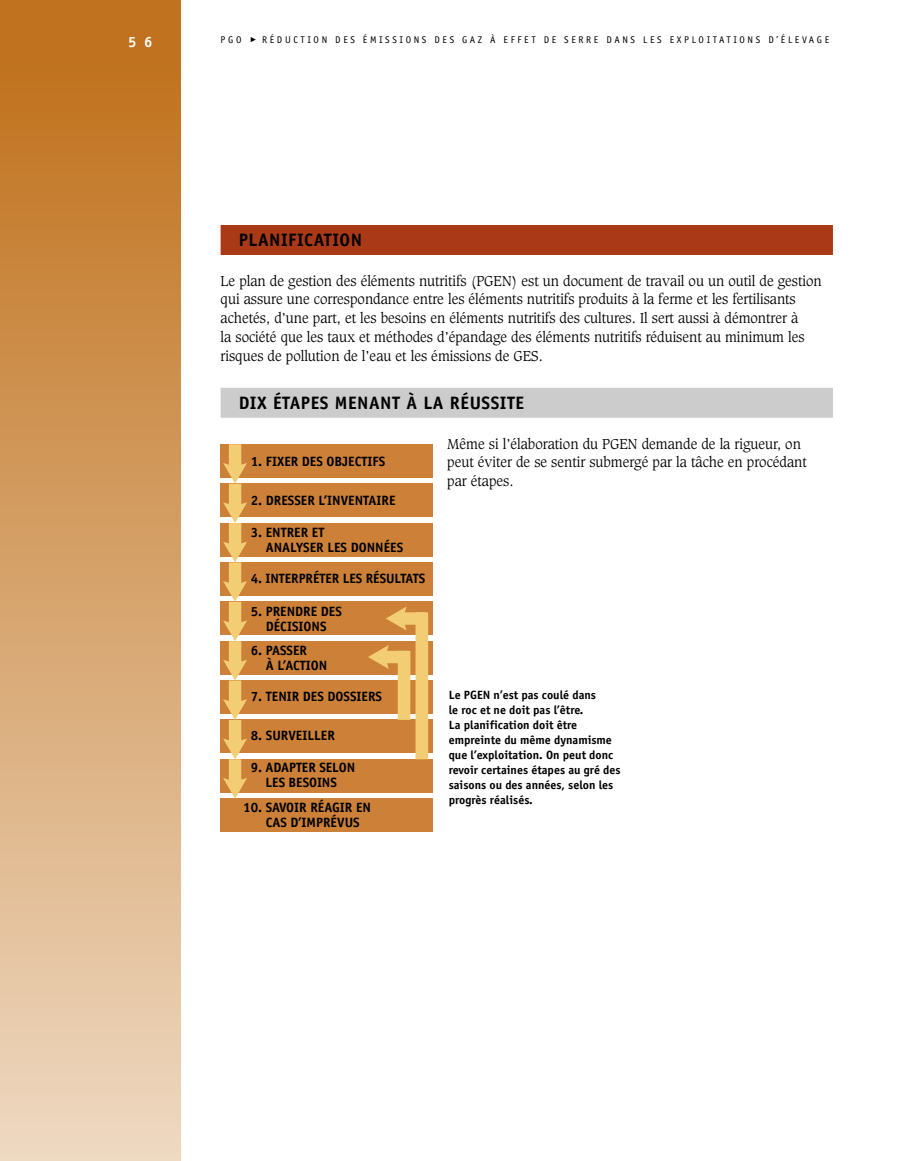
<style>
.page{position:relative;width:905px;height:1161px;background:#fff}
.page>*{position:absolute;margin:0;border:0;box-sizing:border-box;transform-origin:0 0}
.t1{font:700 18px "Officina Sans";letter-spacing:.03em;color:#000}
.t2{font:700 15px "Officina Sans";color:#fff}
.t3{font:300 13.8px/18.8px "Caxton";color:#000}
.t4{font:700 13.5px/15px "Officina Sans";color:#000}
.t5{font:700 12px/15px "Officina Sans";color:#000}
.t6{font:9.75px "Officina Sans";letter-spacing:.27em;color:#000}
</style>
<div class="page">
<div style="left:0;top:63px;width:180px;height:1098px;background:linear-gradient(to bottom,#c0721e,#eed9c2)"></div>
<div style="left:0;top:0;width:180px;height:63px;background:#c0721e"></div>
<div style="left:220px;top:225px;width:612px;height:30px;background:#aa3918"></div>
<div style="left:220px;top:388px;width:612px;height:30px;background:#ccc"></div>
<svg style="left:220px;top:477px;width:212px;height:322px"></svg>
<div style="left:220px;top:444px;width:212px;height:33px;background:#cd8038"></div>
<div style="left:220px;top:484px;width:212px;height:33px;background:#cd8038"></div>
<div style="left:220px;top:523px;width:212px;height:33px;background:#cd8038"></div>
<div style="left:220px;top:562px;width:212px;height:33px;background:#cd8038"></div>
<div style="left:220px;top:602px;width:212px;height:33px;background:#cd8038"></div>
<div style="left:220px;top:641px;width:212px;height:33px;background:#cd8038"></div>
<div style="left:220px;top:681px;width:212px;height:33px;background:#cd8038"></div>
<div style="left:220px;top:720px;width:212px;height:33px;background:#cd8038"></div>
<div style="left:220px;top:759px;width:212px;height:33px;background:#cd8038"></div>
<div style="left:220px;top:799px;width:212px;height:32px;background:#cd8038"></div>
<svg style="left:223px;top:444px;width:24px;height:355px"></svg>
<svg style="left:386px;top:606px;width:29px;height:25px"></svg>
<div style="left:415px;top:612px;width:13px;height:147px;background:#f3cd74"></div>
<svg style="left:368px;top:645px;width:39px;height:24px"></svg>
<div style="left:398px;top:651px;width:12px;height:69px;background:#f3cd74"></div>
<p class="t2" style="left:128px;top:36px;width:26px">5 6</p>
<p class="t6" style="left:220px;top:36px;width:22px">PGO</p>
<p class="t6" style="left:262px;top:36px;width:568px">RÉDUCTION DES ÉMISSIONS DES GAZ À EFFET DE SERRE DANS LES EXPLOITATIONS D’ÉLEVAGE</p>
<h1 class="t1" style="left:239px;top:233px;width:125px">PLANIFICATION</h1>
<p class="t3" style="left:220px;top:272px;width:602px">Le plan de gestion des éléments nutritifs (PGEN) est un document de travail ou un outil de gestion qui assure une correspondance entre les éléments nutritifs produits à la ferme et les fertilisants achetés, d’une part, et les besoins en éléments nutritifs des cultures. Il sert aussi à démontrer à<br>la société que les taux et méthodes d’épandage des éléments nutritifs réduisent au minimum les risques de pollution de l’eau et les émissions de GES.</p>
<h1 class="t1" style="left:239px;top:396px;width:287px">DIX ÉTAPES MENANT À LA RÉUSSITE</h1>
<p class="t3" style="left:447px;top:435px;width:361px">Même si l’élaboration du PGEN demande de la rigueur, on peut éviter de se sentir submergé par la tâche en procédant par étapes.</p>
<p class="t4" style="left:251px;top:455px;width:136px">1. FIXER DES OBJECTIFS</p>
<p class="t4" style="left:251px;top:494px;width:146px">2. DRESSER L’INVENTAIRE</p>
<p class="t4" style="left:266px;top:526px;width:139px;text-indent:-15px">3. ENTRER ET<br>ANALYSER LES DONNÉES</p>
<p class="t4" style="left:251px;top:572px;width:176px">4. INTERPRÉTER LES RÉSULTATS</p>
<p class="t4" style="left:251px;top:605px;width:93px;text-align:center">5. PRENDRE DES<br>DÉCISIONS</p>
<p class="t4" style="left:266px;top:644px;width:63px;text-indent:-15px">6. PASSER<br>À L’ACTION</p>
<p class="t4" style="left:251px;top:690px;width:133px">7. TENIR DES DOSSIERS</p>
<p class="t4" style="left:251px;top:729px;width:86px">8. SURVEILLER</p>
<p class="t4" style="left:251px;top:761px;width:106px;text-align:center">9. ADAPTER SELON<br>LES BESOINS</p>
<p class="t4" style="left:266px;top:801px;width:107px;text-indent:-23px">10. SAVOIR RÉAGIR EN<br>CAS D’IMPRÉVUS</p>
<p class="t5" style="left:448px;top:689px;width:173px">Le PGEN n’est pas coulé dans<br>le roc et ne doit pas l’être.<br>La planification doit être empreinte du même dynamisme que l’exploitation. On peut donc revoir certaines étapes au gré des saisons ou des années, selon les progrès réalisés.</p>
</div>
